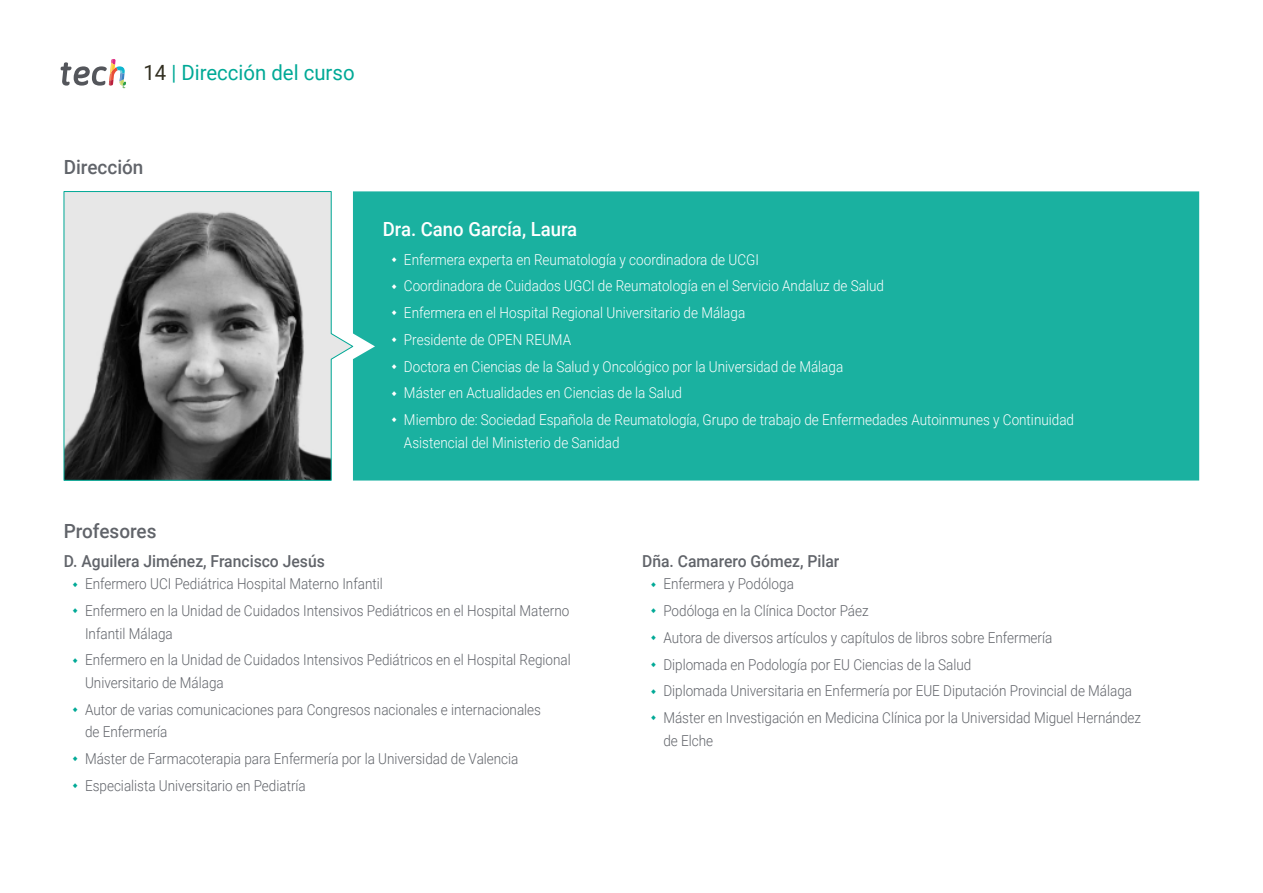
<style>
.page{position:relative;width:1263px;height:893px;background:#fff}
.page>*{position:absolute;margin:0;border:0;box-sizing:border-box;transform-origin:0 0}
.t1{font:21px "Roboto";color:#00a996}
.t2{font:500 19.5px "Roboto";color:#fff;scale:.95 1}
.t3{font:500 19.5px "Roboto";color:#61646a}
.t4{font:500 16.5px "Roboto";color:#61646a;scale:.95 1}
.t5{font:300 15px/26.7px "Roboto";color:#61646a;scale:.9 1}
.t6{font:300 15px/26.7px "Roboto";color:#fff;scale:.9 1}
.s1{color:#312e20}
</style>
<div class="page">
<svg style="left:61px;top:59px;width:65px;height:29px"></svg>
<div style="left:353px;top:191px;width:846px;height:290px;background:#1ab1a0"></div>
<svg style="left:64px;top:191px;width:289px;height:290px;background:#8f9190"></svg>
<svg style="left:392px;top:257px;width:5px;height:5px"></svg>
<svg style="left:392px;top:284px;width:5px;height:5px"></svg>
<svg style="left:392px;top:310px;width:5px;height:5px"></svg>
<svg style="left:392px;top:337px;width:5px;height:5px"></svg>
<svg style="left:392px;top:364px;width:5px;height:5px"></svg>
<svg style="left:392px;top:391px;width:5px;height:5px"></svg>
<svg style="left:392px;top:417px;width:5px;height:5px"></svg>
<h1 class="t1" style="left:144px;top:57px;width:213px"><span class="s1">14</span> | Dirección del curso</h1>
<h2 class="t3" style="left:64px;top:154px;width:81px">Dirección</h2>
<h2 class="t2" style="left:383px;top:215px;width:206px">Dra. Cano García, Laura</h2>
<p class="t6" style="left:404px;top:245px;width:746px">Enfermera experta en Reumatología y coordinadora de UCGI<br>Coordinadora de Cuidados UGCI de Reumatología en el Servicio Andaluz de Salud<br>Enfermera en el Hospital Regional Universitario de Málaga<br>Presidente de OPEN REUMA<br>Doctora en Ciencias de la Salud y Oncológico por la Universidad de Málaga<br>Máster en Actualidades en Ciencias de la Salud<br>Miembro de: Sociedad Española de Reumatología, Grupo de trabajo de Enfermedades Autoinmunes y Continuidad</p>
<p class="t6" style="left:404px;top:428px;width:241px">Asistencial del Ministerio de Sanidad</p>
<h2 class="t3" style="left:64px;top:517px;width:94px">Profesores</h2>
<p class="t4" style="left:64px;top:550px;width:276px">D. Aguilera Jiménez, Francisco Jesús</p>
<p class="t5" style="left:85px;top:570px;width:540px">Enfermero UCI Pediátrica Hospital Materno Infantil<br>Enfermero en la Unidad de Cuidados Intensivos Pediátricos en el Hospital Materno</p>
<p class="t5" style="left:85px;top:619px;width:541px">Infantil Málaga<br>Enfermero en la Unidad de Cuidados Intensivos Pediátricos en el Hospital Regional</p>
<p class="t5" style="left:85px;top:669px;width:508px">Universitario de Málaga<br>Autor de varias comunicaciones para Congresos nacionales e internacionales</p>
<p class="t5" style="left:85px;top:718px;width:483px">de Enfermería<br>Máster de Farmacoterapia para Enfermería por la Universidad de Valencia<br>Especialista Universitario en Pediatría</p>
<p class="t4" style="left:642px;top:550px;width:209px">Dña. Camarero Gómez, Pilar</p>
<p class="t5" style="left:663px;top:570px;width:532px">Enfermera y Podóloga<br>Podóloga en la Clínica Doctor Páez<br>Autora de diversos artículos y capítulos de libros sobre Enfermería<br>Diplomada en Podología por EU Ciencias de la Salud<br>Diplomada Universitaria en Enfermería por EUE Diputación Provincial de Málaga Máster en Investigación en Medicina Clínica por la Universidad Miguel Hernández</p>
<p class="t5" style="left:663px;top:726px;width:57px">de Elche</p>
</div>
